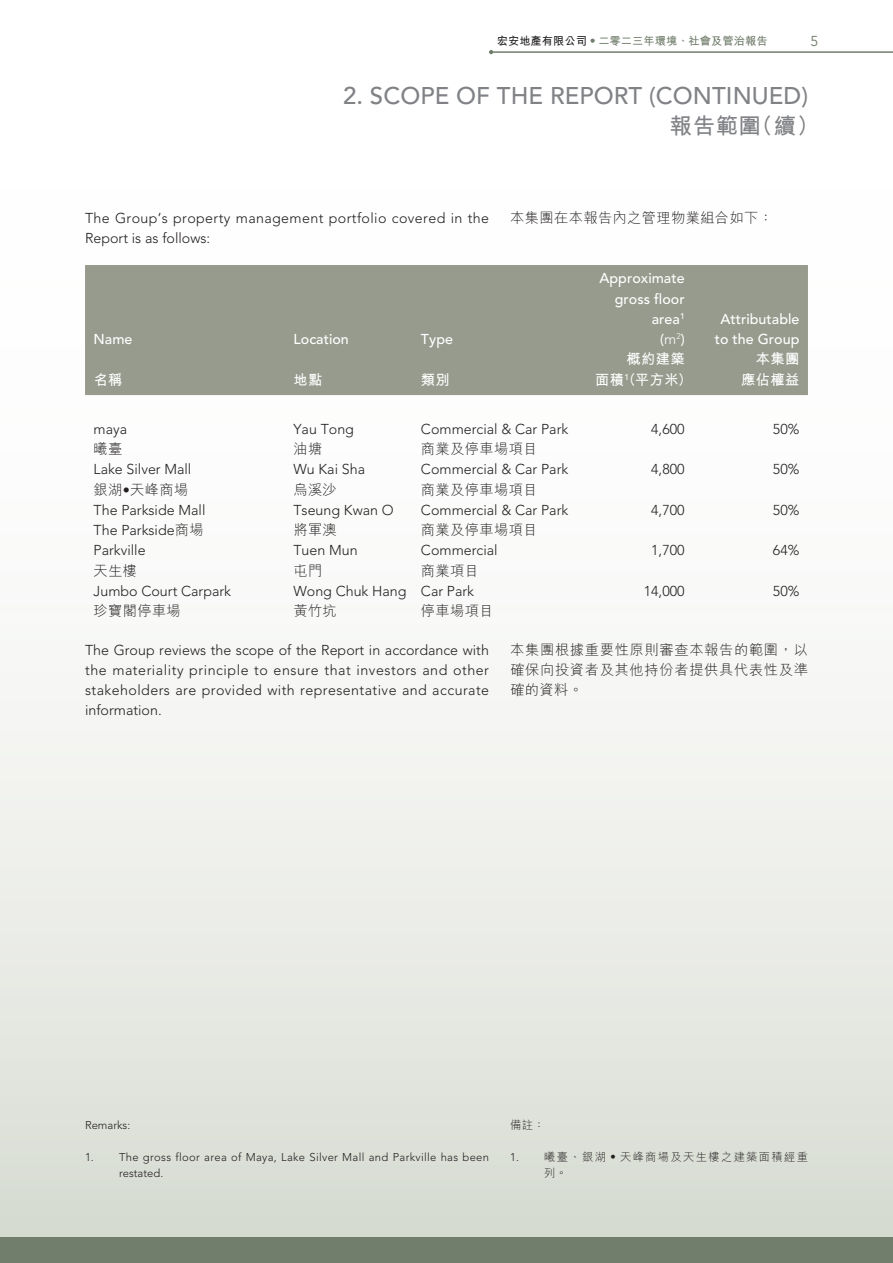
<style>
.page{position:relative;width:893px;height:1263px;background:#fff}
.page>*{position:absolute;margin:0;border:0;box-sizing:border-box;transform-origin:0 0}
.t1{font:500 24px "Avenir LT Std";letter-spacing:.005em;color:#808285}
.t2{font:700 22.5px "M Hei HK";color:#808285}
.t3{font:300 14.25px/20.2px "Avenir LT Std";color:#231f20;text-align:justify}
.t4{font:300 14.25px/20.2px "M Hei HK";letter-spacing:.025em;color:#231f20;text-align:justify}
.t5{font:500 14.25px/20.2px "Avenir LT Std";letter-spacing:.005em;color:#fff;text-align:right}
.t6{font:300 14.25px/20.2px "Avenir LT Std";letter-spacing:.025em;color:#231f20}
.t7{font:700 14.25px/20.2px "M Hei HK";letter-spacing:.03em;color:#fff}
.t8{font:14.25px "Avenir LT Std";color:#727e6c}
.t9{font:300 11.25px/15.8px "Avenir LT Std";letter-spacing:.03em;color:#231f20}
.t10{font:300 11.25px/15.8px "M Hei HK";letter-spacing:.12em;color:#231f20}
.t11{font:700 11.25px "M Hei HK";letter-spacing:.005em;color:#727e6c}
.t12{font:300 11.25px "Avenir LT Std";color:#231f20}
.t13{font:500 8.25px "Avenir LT Std";color:#fff}
.s1{color:#231f20}
.s2{font-weight:300}
.s3{font-family:"Avenir LT Std"}
.s4{font-family:"M Hei HK"}
</style>
<div class="page">
<div style="left:0;top:0;width:893px;height:1263px;background:linear-gradient(to bottom,#fff,#dee2da)"></div>
<svg style="left:489px;top:50px;width:4px;height:4px"></svg>
<hr style="left:491px;top:51px;width:402px;height:2px;background:#727e6c">
<div style="left:0;top:1237px;width:893px;height:26px;background:#727e6c"></div>
<div style="left:85px;top:265px;width:723px;height:130px;background:#969b8d"></div>
<p class="t11" style="left:497px;top:33px;width:272px"><span class="s1">宏安地產有限公司</span>‧二零二三年環境、社會及管治報告</p>
<p class="t8" style="left:810px;top:33px;width:9px">5</p>
<h1 class="t1" style="left:343px;top:82px;width:467px">2. SCOPE OF THE REPORT (CONTINUED)</h1>
<h2 class="t2" style="left:670px;top:110px;width:151px">報告範圍（續）</h2>
<p class="t6" style="left:85px;top:208px;width:406px">The Group’s property management portfolio covered in the<br>Report is as follows:</p>
<p class="t5" style="left:94px;top:329px;width:40px">Name</p>
<p class="t5" style="left:293px;top:329px;width:57px">Location</p>
<p class="t5" style="left:421px;top:329px;width:34px">Type</p>
<p class="t7" style="left:94px;top:368px;width:30px">名稱</p>
<p class="t7" style="left:293px;top:368px;width:30px">地點</p>
<p class="t7" style="left:421px;top:368px;width:30px">類別</p>
<p class="t4" style="left:510px;top:207px;width:264px">本集團在本報告內之管理物業組合如下：</p>
<p class="t5" style="left:599px;top:269px;width:87px">Approximate gross floor area<sup>1<br></sup>(<span class="s2">m</span><sup>2</sup>)</p>
<p class="t7" style="left:595px;top:348px;width:98px;text-indent:31px">概約建築面積（平方米）</p>
<p class="t13" style="left:624px;top:372px;width:6px">1</p>
<p class="t5" style="left:715px;top:309px;width:86px;text-align:center">Attributable to the Group</p>
<p class="t7" style="left:741px;top:348px;width:60px;text-align:right">本集團應佔權益</p>
<p class="t3" style="left:94px;top:419px;width:35px">maya</p>
<p class="t3" style="left:293px;top:419px;width:62px">Yau Tong</p>
<p class="t3" style="left:421px;top:419px;width:149px">Commercial &amp; Car Park</p>
<p class="t3" style="left:651px;top:419px;width:35px">4,600</p>
<p class="t3" style="left:773px;top:419px;width:28px">50%</p>
<p class="t4" style="left:94px;top:438px;width:30px">曦臺</p>
<p class="t4" style="left:293px;top:438px;width:30px">油塘</p>
<p class="t4" style="left:421px;top:438px;width:118px">商業及停車場項目</p>
<p class="t3" style="left:94px;top:459px;width:99px">Lake Silver Mall</p>
<p class="t3" style="left:293px;top:459px;width:73px">Wu Kai Sha</p>
<p class="t3" style="left:421px;top:459px;width:149px">Commercial &amp; Car Park</p>
<p class="t3" style="left:651px;top:459px;width:35px">4,800</p>
<p class="t3" style="left:773px;top:459px;width:28px">50%</p>
<p class="t4" style="left:94px;top:479px;width:96px">銀湖<span class="s3">•</span>天峰商場</p>
<p class="t4" style="left:293px;top:479px;width:45px">烏溪沙</p>
<p class="t4" style="left:421px;top:479px;width:118px">商業及停車場項目</p>
<p class="t3" style="left:94px;top:500px;width:113px">The Parkside Mall</p>
<p class="t3" style="left:293px;top:500px;width:102px">Tseung Kwan O</p>
<p class="t3" style="left:421px;top:500px;width:149px">Commercial &amp; Car Park</p>
<p class="t3" style="left:651px;top:500px;width:35px">4,700</p>
<p class="t3" style="left:773px;top:500px;width:28px">50%</p>
<p class="t3" style="left:94px;top:520px;width:112px">The Parkside<span class="s4">商場</span></p>
<p class="t4" style="left:293px;top:519px;width:45px">將軍澳</p>
<p class="t4" style="left:421px;top:519px;width:118px">商業及停車場項目</p>
<p class="t3" style="left:94px;top:540px;width:54px">Parkville</p>
<p class="t3" style="left:293px;top:540px;width:66px">Tuen Mun</p>
<p class="t3" style="left:421px;top:540px;width:78px">Commercial</p>
<p class="t3" style="left:651px;top:540px;width:35px">1,700</p>
<p class="t3" style="left:773px;top:540px;width:28px">64%</p>
<p class="t4" style="left:94px;top:560px;width:45px">天生樓</p>
<p class="t4" style="left:293px;top:560px;width:30px">屯門</p>
<p class="t4" style="left:421px;top:560px;width:60px">商業項目</p>
<p class="t3" style="left:94px;top:581px;width:139px">Jumbo Court Carpark</p>
<p class="t3" style="left:293px;top:581px;width:182px">Wong Chuk Hang Car Park</p>
<p class="t3" style="left:644px;top:581px;width:42px">14,000</p>
<p class="t3" style="left:773px;top:581px;width:28px">50%</p>
<p class="t4" style="left:94px;top:600px;width:89px">珍寶閣停車場</p>
<p class="t4" style="left:293px;top:600px;width:45px">黃竹坑</p>
<p class="t4" style="left:421px;top:600px;width:74px">停車場項目</p>
<p class="t3" style="left:85px;top:640px;width:406px">The Group reviews the scope of the Report in accordance with the materiality principle to ensure that investors and other stakeholders are provided with representative and accurate information.</p>
<p class="t4" style="left:510px;top:639px;width:299px">本集團根據重要性原則審查本報告的範圍，以確保向投資者及其他持份者提供具代表性及準確的資料。</p>
<p class="t12" style="left:85px;top:1119px;width:47px">Remarks:</p>
<p class="t9" style="left:119px;top:1149px;width:372px;text-indent:-34px">1. The gross floor area of Maya, Lake Silver Mall and Parkville has been restated.</p>
<p class="t10" style="left:510px;top:1117px;width:36px">備註：</p>
<p class="t10" style="left:544px;top:1148px;width:265px;text-indent:-34px"><span class="s3">1.</span> 曦臺、銀湖‧天峰商場及天生樓之建築面積經重列。</p>
</div>
